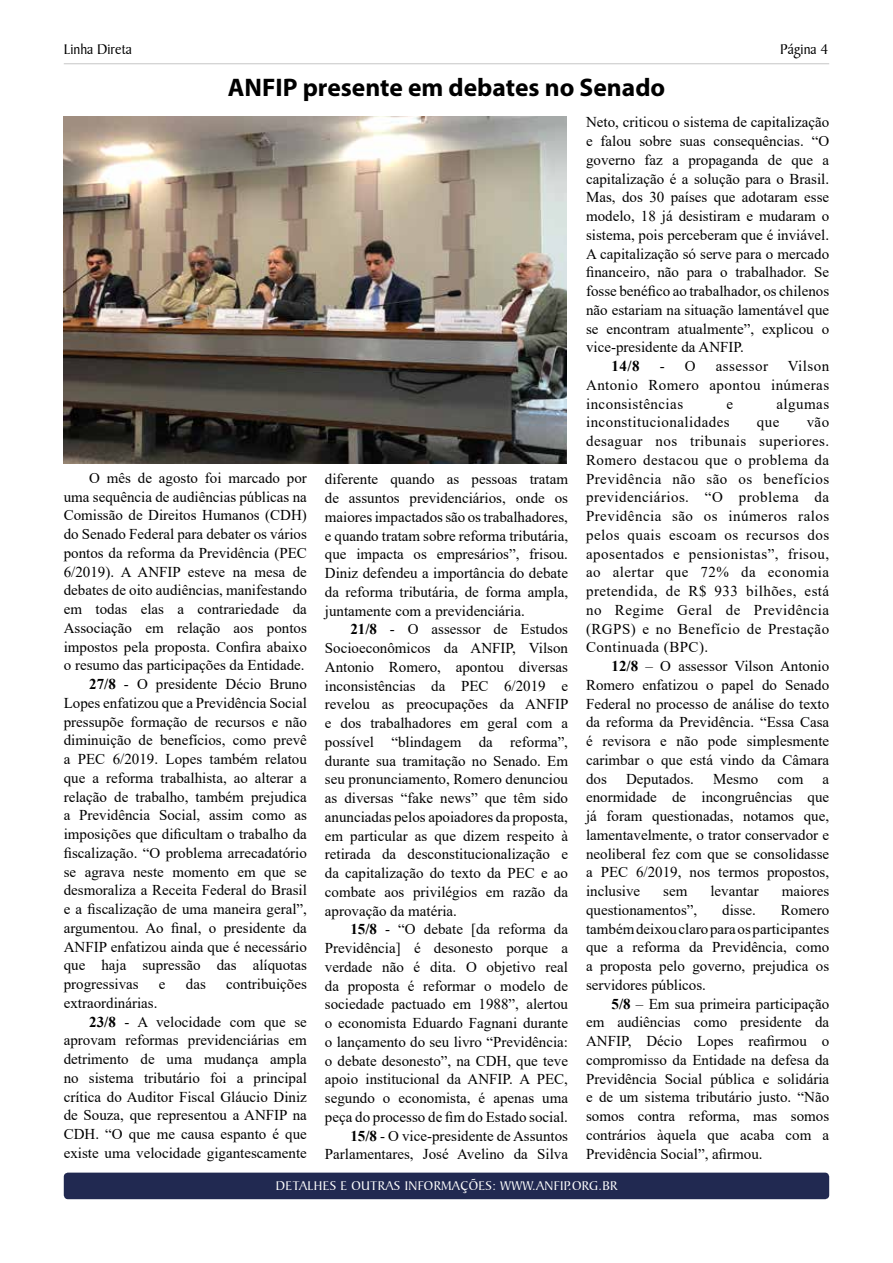
<style>
.page{position:relative;width:893px;height:1263px;background:#fff}
.page>*{position:absolute;margin:0;border:0;box-sizing:border-box;transform-origin:0 0}
.t1{font:700 25.5px "Myriad Pro";color:#000}
.t2{font:15px/18.8px "Times New Roman";color:#000;text-align:justify}
.t3{font:15px "Times New Roman";letter-spacing:.03em;color:#000}
.t4{font:15px "Baker Signet BT";color:#000}
.t5{font:700 15px "Times New Roman";color:#000}
.t6{font:13.5px "Baker Signet BT";letter-spacing:.025em;color:#fff}
.s1{font-weight:700}
</style>
<div class="page">
<hr style="left:64px;top:63px;width:765px;height:1px;background:#c6c6c6">
<div style="left:64px;top:1172px;width:765px;height:27px;background:#212951;border-radius:4px"></div>
<img style="left:64px;top:117px;width:503px;height:347px">
<p class="t4" style="left:64px;top:40px;width:70px">Linha Direta</p>
<p class="t4" style="left:780px;top:41px;width:50px">Página 4</p>
<h1 class="t1" style="left:228px;top:71px;width:439px">ANFIP presente em debates no Senado</h1>
<p class="t2" style="left:89px;top:468px;width:219px">O mês de agosto foi marcado por</p>
<p class="t2" style="left:64px;top:487px;width:245px">uma sequência de audiências públicas na</p>
<p class="t2" style="left:64px;top:505px;width:245px">Comissão de Direitos Humanos (CDH)</p>
<p class="t2" style="left:64px;top:524px;width:245px">do Senado Federal para debater os vários</p>
<p class="t2" style="left:64px;top:543px;width:245px">pontos da reforma da Previdência (PEC</p>
<p class="t2" style="left:64px;top:562px;width:245px">6/2019). A ANFIP esteve na mesa de</p>
<p class="t2" style="left:64px;top:580px;width:245px">debates de oito audiências, manifestando</p>
<p class="t2" style="left:64px;top:599px;width:245px">em todas elas a contrariedade da</p>
<p class="t2" style="left:64px;top:618px;width:245px">Associação em relação aos pontos</p>
<p class="t2" style="left:64px;top:637px;width:245px">impostos pela proposta. Confira abaixo</p>
<p class="t2" style="left:64px;top:655px;width:242px">o resumo das participações da Entidade.</p>
<p class="t2" style="left:89px;top:674px;width:219px"><span class="s1">27/8</span> - O presidente Décio Bruno</p>
<p class="t2" style="left:64px;top:693px;width:245px">Lopes enfatizou que a Previdência Social</p>
<p class="t2" style="left:64px;top:712px;width:245px">pressupõe formação de recursos e não</p>
<p class="t2" style="left:64px;top:730px;width:245px">diminuição de benefícios, como prevê</p>
<p class="t2" style="left:64px;top:749px;width:245px">a PEC 6/2019. Lopes também relatou</p>
<p class="t2" style="left:64px;top:768px;width:245px">que a reforma trabalhista, ao alterar a</p>
<p class="t2" style="left:64px;top:787px;width:245px">relação de trabalho, também prejudica</p>
<p class="t2" style="left:64px;top:805px;width:245px">a Previdência Social, assim como as</p>
<p class="t2" style="left:64px;top:824px;width:245px">imposições que dificultam o trabalho da</p>
<p class="t2" style="left:64px;top:843px;width:245px">fiscalização. “O problema arrecadatório</p>
<p class="t2" style="left:64px;top:862px;width:245px">se agrava neste momento em que se</p>
<p class="t2" style="left:64px;top:880px;width:245px">desmoraliza a Receita Federal do Brasil</p>
<p class="t2" style="left:64px;top:899px;width:245px">e a fiscalização de uma maneira geral”,</p>
<p class="t2" style="left:64px;top:918px;width:245px">argumentou. Ao final, o presidente da</p>
<p class="t2" style="left:64px;top:937px;width:245px">ANFIP enfatizou ainda que é necessário</p>
<p class="t2" style="left:64px;top:955px;width:245px">que haja supressão das alíquotas</p>
<p class="t2" style="left:64px;top:974px;width:76px">progressivas</p>
<p class="t2" style="left:159px;top:974px;width:8px">e</p>
<p class="t2" style="left:186px;top:974px;width:21px">das</p>
<p class="t2" style="left:226px;top:974px;width:82px">contribuições</p>
<p class="t2" style="left:64px;top:993px;width:95px">extraordinárias.</p>
<p class="t2" style="left:89px;top:1012px;width:219px"><span class="s1">23/8</span> - A velocidade com que se</p>
<p class="t2" style="left:64px;top:1030px;width:245px">aprovam reformas previdenciárias em</p>
<p class="t2" style="left:64px;top:1049px;width:245px">detrimento de uma mudança ampla</p>
<p class="t2" style="left:64px;top:1068px;width:245px">no sistema tributário foi a principal</p>
<p class="t2" style="left:64px;top:1087px;width:245px">crítica do Auditor Fiscal Gláucio Diniz</p>
<p class="t2" style="left:64px;top:1105px;width:245px">de Souza, que representou a ANFIP na</p>
<p class="t2" style="left:64px;top:1124px;width:245px">CDH. “O que me causa espanto é que</p>
<p class="t2" style="left:64px;top:1143px;width:245px">existe uma velocidade gigantescamente</p>
<p class="t2" style="left:325px;top:469px;width:245px">diferente quando as pessoas tratam de assuntos previdenciários, onde os maiores impactados são os trabalhadores, e quando tratam sobre reforma tributária, que impacta os empresários”, frisou.<br>Diniz defendeu a importância do debate da reforma tributária, de forma ampla, juntamente com a previdenciária.</p>
<p class="t2" style="left:325px;top:619px;width:245px;text-indent:26px"><span class="s1">21/8</span> - O assessor de Estudos Socioeconômicos da ANFIP, Vilson Antonio Romero, apontou diversas inconsistências da PEC 6/2019 e revelou as preocupações da ANFIP e dos trabalhadores em geral com a possível “blindagem da reforma”, durante sua tramitação no Senado. Em seu pronunciamento, Romero denunciou as diversas “fake news” que têm sido anunciadas pelos apoiadores da proposta, em particular as que dizem respeito à retirada da desconstitucionalização e da capitalização do texto da PEC e ao combate aos privilégios em razão da aprovação da matéria.</p>
<p class="t2" style="left:325px;top:919px;width:245px;text-align:right"><span class="s1">15/8</span> - “O debate [da reforma da Previdência] é desonesto porque a verdade não é dita. O objetivo real da proposta é reformar o modelo de sociedade pactuado em 1988”, alertou o economista Eduardo Fagnani durante o lançamento do seu livro “Previdência: o debate desonesto”, na CDH, que teve apoio institucional da ANFIP. A PEC, segundo o economista, é apenas uma peça do processo de fim do Estado social.<br><span class="s1">15/8</span> - O vice-presidente de Assuntos Parlamentares, José Avelino da Silva</p>
<p class="t2" style="left:586px;top:112px;width:245px">Neto, criticou o sistema de capitalização e falou sobre suas consequências. “O governo faz a propaganda de que a capitalização é a solução para o Brasil.<br>Mas, dos 30 países que adotaram esse modelo, 18 já desistiram e mudaram o sistema, pois perceberam que é inviável.<br>A capitalização só serve para o mercado financeiro, não para o trabalhador. Se fosse benéfico ao trabalhador, os chilenos não estariam na situação lamentável que se encontram atualmente”, explicou o vice-presidente da ANFIP.</p>
<p class="t5" style="left:612px;top:355px;width:30px">14/8</p>
<p class="t2" style="left:660px;top:356px;width:37px">- O</p>
<p class="t3" style="left:716px;top:355px;width:54px">assessor</p>
<p class="t2" style="left:586px;top:356px;width:245px;text-indent:202px">Vilson Antonio Romero apontou inúmeras inconsistências</p>
<p class="t2" style="left:726px;top:394px;width:8px">e</p>
<p class="t3" style="left:776px;top:393px;width:54px">algumas</p>
<p class="t3" style="left:586px;top:412px;width:145px">inconstitucionalidades</p>
<p class="t2" style="left:757px;top:412px;width:24px">que</p>
<p class="t2" style="left:586px;top:412px;width:245px;text-indent:221px">vão desaguar nos tribunais superiores.<br>Romero destacou que o problema da Previdência não são os benefícios previdenciários. “O problema da Previdência são os inúmeros ralos pelos quais escoam os recursos dos aposentados e pensionistas”, frisou, ao alertar que 72% da economia pretendida, de R$ 933 bilhões, está no Regime Geral de Previdência (RGPS) e no Benefício de Prestação Continuada (BPC).</p>
<p class="t2" style="left:586px;top:656px;width:245px;text-indent:26px"><span class="s1">12/8</span> – O assessor Vilson Antonio Romero enfatizou o papel do Senado Federal no processo de análise do texto da reforma da Previdência. “Essa Casa é revisora e não pode simplesmente carimbar o que está vindo da Câmara dos</p>
<p class="t2" style="left:626px;top:769px;width:69px">Deputados.</p>
<p class="t2" style="left:713px;top:769px;width:46px">Mesmo</p>
<p class="t2" style="left:777px;top:769px;width:27px">com</p>
<p class="t2" style="left:586px;top:769px;width:245px;text-indent:236px">a enormidade de incongruências que já foram questionadas, notamos que, lamentavelmente, o trator conservador e neoliberal fez com que se consolidasse a PEC 6/2019, nos termos propostos, inclusive</p>
<p class="t2" style="left:663px;top:881px;width:26px">sem</p>
<p class="t2" style="left:710px;top:881px;width:50px">levantar</p>
<p class="t2" style="left:782px;top:881px;width:49px">maiores</p>
<p class="t2" style="left:586px;top:900px;width:113px">questionamentos”,</p>
<p class="t2" style="left:722px;top:900px;width:35px">disse.</p>
<p class="t2" style="left:586px;top:900px;width:245px;text-indent:195px">Romero também deixou claro para os participantes que a reforma da Previdência, como a proposta pelo governo, prejudica os servidores públicos.</p>
<p class="t2" style="left:586px;top:994px;width:245px;text-indent:26px"><span class="s1">5/8</span> – Em sua primeira participação em audiências como presidente da ANFIP, Décio Lopes reafirmou o compromisso da Entidade na defesa da Previdência Social pública e solidária e de um sistema tributário justo. “Não somos contra reforma, mas somos contrários àquela que acaba com a Previdência Social”, afirmou.</p>
<p class="t6" style="left:276px;top:1178px;width:343px">DETALHES E OUTRAS INFORMAÇÕES: WWW.ANFIP.ORG.BR</p>
</div>
